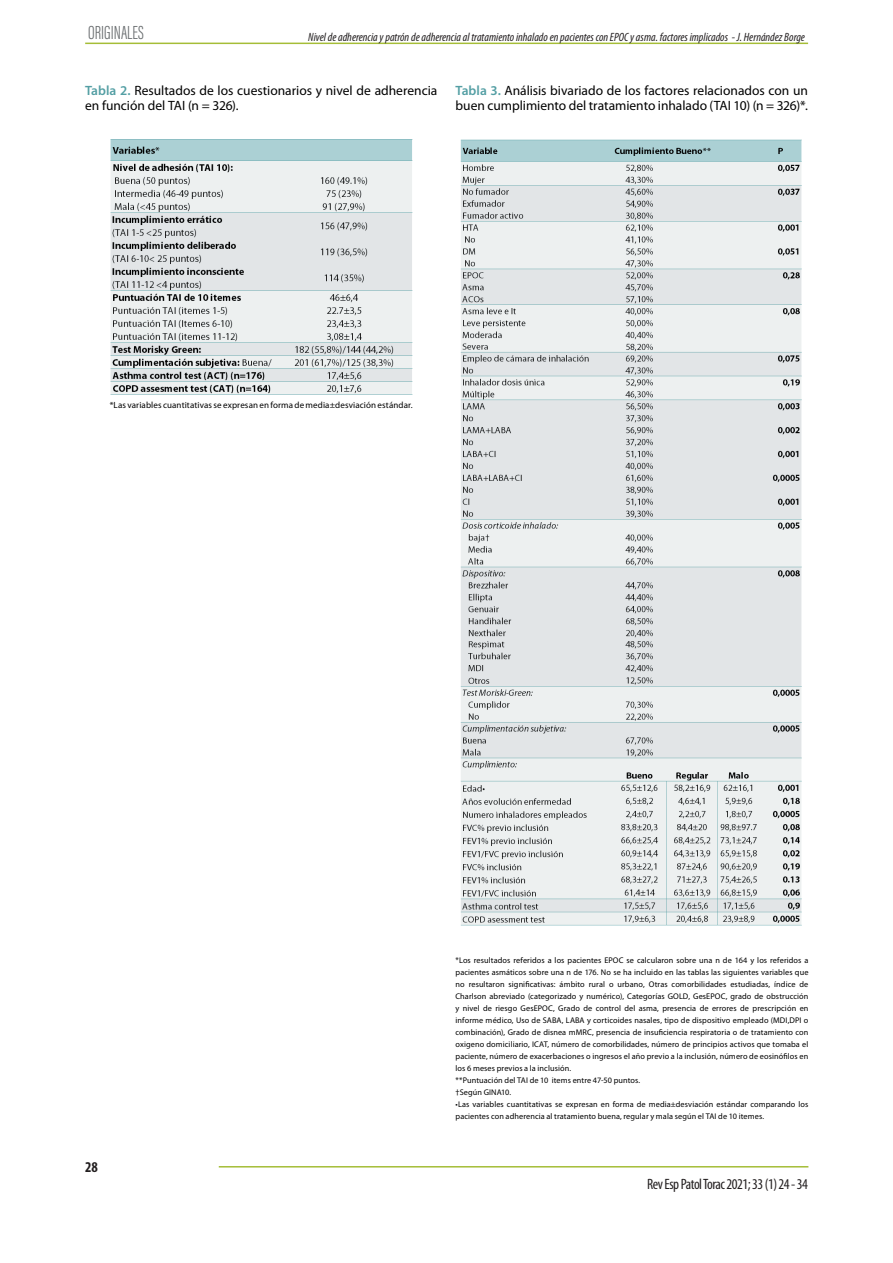
<style>
.page{position:relative;width:893px;height:1263px;background:#fff}
.page>*{position:absolute;margin:0;border:0;box-sizing:border-box;transform-origin:0 0}
.t1{font:19.5px "Acumin Variable Concept";letter-spacing:-.3em;color:#6a6e70}
.t2{font:condensed 15px "Myriad Pro";letter-spacing:-.03em;color:#231f20}
.t3{font:700 condensed 15px "Myriad Pro";color:#231f20}
.t4{font:13.5px/15px "Myriad Pro";color:#000}
.t5{font:italic condensed 12px "Myriad Pro";color:#231f20}
.t6{font:9px "Myriad Pro";letter-spacing:.015em;color:#000}
.t7{font:8.25px/12px "Myriad Pro";letter-spacing:.01em;color:#000}
.s1{font-weight:600;color:#549fa4}
</style>
<div class="page">
<hr style="left:85px;top:43px;width:723px;height:1px;background:#a5bd37">
<hr style="left:219px;top:1166px;width:589px;height:1px;background:#a5bd37">
<img style="left:110px;top:139px;width:303px;height:256px">
<img style="left:460px;top:139px;width:342px;height:787px">
<h1 class="t1" style="left:88px;top:19px;width:63px">ORIGINALES</h1>
<h3 class="t5" style="left:308px;top:30px;width:498px">Nivel de adherencia y patrón de adherencia al tratamiento inhalado en pacientes con EPOC y asma. factores implicados - J. Hernández Borge</h3>
<h3 class="t4" style="left:85px;top:83px;width:354px"><span class="s1">Tabla 2.</span> Resultados de los cuestionarios y nivel de adherencia en función del TAI (n = 326).</h3>
<h3 class="t4" style="left:455px;top:83px;width:354px"><span class="s1">Tabla 3.</span> Análisis bivariado de los factores relacionados con un buen cumplimiento del tratamiento inhalado (TAI 10) (n = 326)*.</h3>
<p class="t6" style="left:110px;top:399px;width:304px">*Las variables cuantitativas se expresan en forma de media±desviación estándar.</p>
<h2 class="t3" style="left:85px;top:1158px;width:14px">28</h2>
<p class="t7" style="left:455px;top:954px;width:354px">*Los resultados referidos a los pacientes EPOC se calcularon sobre una n de 164 y los referidos a pacientes asmáticos sobre una n de 176. No se ha incluido en las tablas las siguientes variables que no resultaron significativas: ámbito rural o urbano, Otras comorbilidades estudiadas, índice de Charlson abreviado (categorizado y numérico), Categorías GOLD, GesEPOC, grado de obstrucción y nivel de riesgo GesEPOC, Grado de control del asma, presencia de errores de prescripción en informe médico, Uso de SABA, LABA y corticoides nasales, tipo de dispositivo empleado (MDI,DPI o combinación), Grado de disnea mMRC, presencia de insuficiencia respiratoria o de tratamiento con oxigeno domiciliario, ICAT, número de comorbilidades, número de principios activos que tomaba el paciente, número de exacerbaciones o ingresos el año previo a la inclusión, número de eosinófilos en los 6 meses previos a la inclusión.<br>**Puntuación del TAI de 10 items entre 47-50 puntos.<br>†Según GINA10.</p>
<p class="t7" style="left:455px;top:1098px;width:354px">•Las variables cuantitativas se expresan en forma de media±desviación estándar comparando los pacientes con adherencia al tratamiento buena, regular y mala según el TAI de 10 itemes.</p>
<h2 class="t2" style="left:647px;top:1175px;width:162px">Rev Esp Patol Torac 2021; 33 (1) 24 - 34</h2>
</div>
